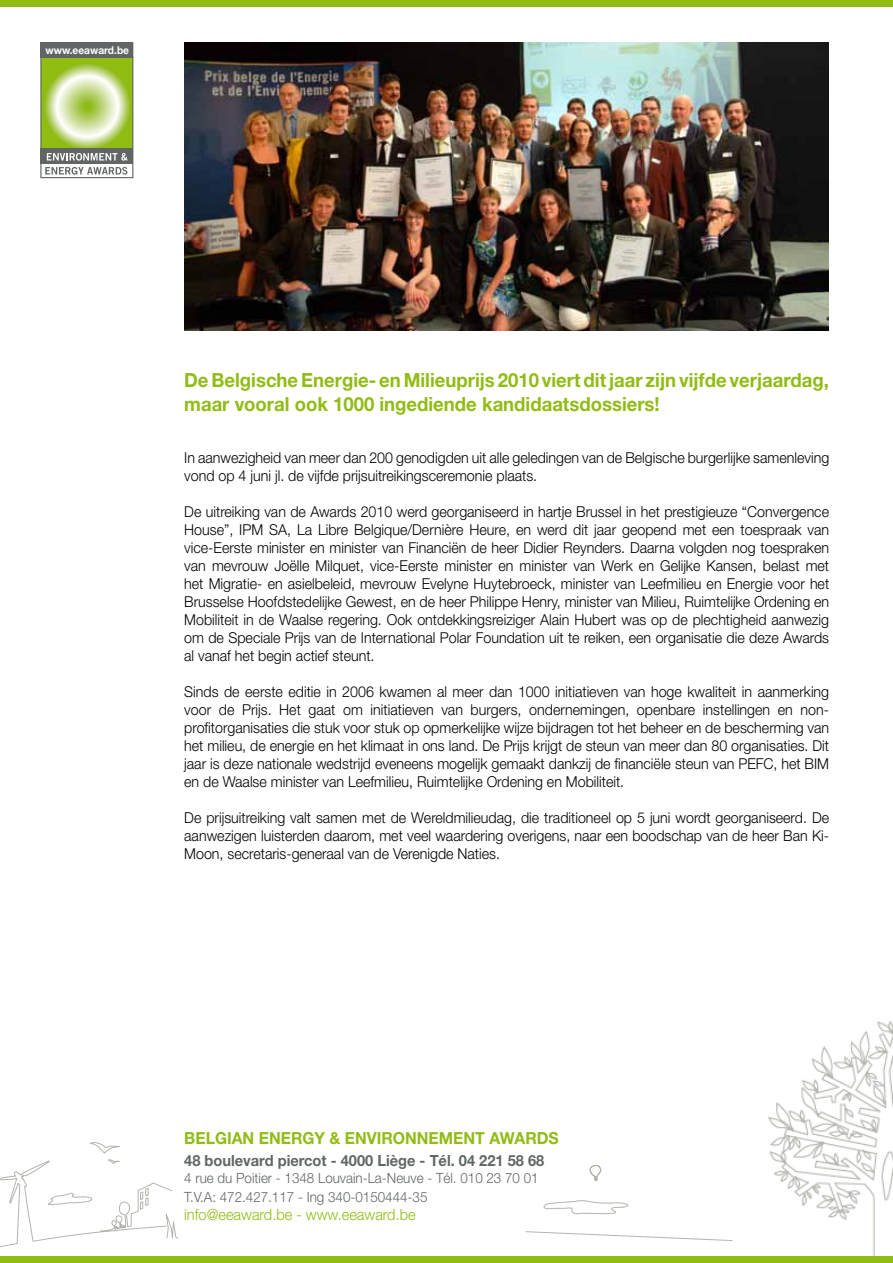
<style>
.page{position:relative;width:893px;height:1263px;background:#fff}
.page>*{position:absolute;margin:0;border:0;box-sizing:border-box;transform-origin:0 0}
.t1{font:700 19.5px/23.4px "Helvetica Neue";color:#91bc14;scale:.95 1}
.t2{font:700 16.65px "Helvetica Neue";color:#91bc14;scale:.95 1}
.t3{font:700 15.45px "Helvetica Neue";color:#616666;scale:.95 1}
.t4{font:300 15.45px "Helvetica Neue";color:#91bc14;scale:.95 1}
.t5{font:300 15px/18px "Helvetica Neue";color:#000;text-align:justify;scale:.95 1}
.t6{font:300 14.1px/18.5px "Helvetica Neue";color:#616666;scale:.95 1}
.t7{font:700 10.65px "Helvetica Neue";color:#fffefe;scale:.95 1}
</style>
<div class="page">
<img style="left:740px;top:1021px;width:153px;height:236px">
<svg style="left:0;top:1142px;width:733px;height:106px"></svg>
<svg style="left:40px;top:43px;width:93px;height:135px"></svg>
<div style="left:0;top:0;width:893px;height:6px;background:#91bc14"></div>
<div style="left:0;top:1257px;width:893px;height:6px;background:#91bc14"></div>
<img style="left:184px;top:43px;width:645px;height:287px">
<p class="t7" style="left:45px;top:44px;width:90px">www.eeaward.be</p>
<h1 class="t1" style="left:184px;top:368px;width:680px">De Belgische Energie- en Milieuprijs 2010 viert dit jaar zijn vijfde verjaardag, maar vooral ook 1000 ingediende kandidaatsdossiers!</h1>
<p class="t5" style="left:184px;top:449px;width:680px">In aanwezigheid van meer dan 200 genodigden uit alle geledingen van de Belgische burgerlijke samenleving vond op 4 juni jl. de vijfde prijsuitreikingsceremonie plaats.</p>
<p class="t5" style="left:184px;top:503px;width:680px">De uitreiking van de Awards 2010 werd georganiseerd in hartje Brussel in het prestigieuze “Convergence House”, IPM SA, La Libre Belgique/Dernière Heure, en werd dit jaar geopend met een toespraak van vice-Eerste minister en minister van Financiën de heer Didier Reynders. Daarna volgden nog toespraken van mevrouw Joëlle Milquet, vice-Eerste minister en minister van Werk en Gelijke Kansen, belast met het Migratie- en asielbeleid, mevrouw Evelyne Huytebroeck, minister van Leefmilieu en Energie voor het Brusselse Hoofdstedelijke Gewest, en de heer Philippe Henry, minister van Milieu, Ruimtelijke Ordening en Mobiliteit in de Waalse regering. Ook ontdekkingsreiziger Alain Hubert was op de plechtigheid aanwezig om de Speciale Prijs van de International Polar Foundation uit te reiken, een organisatie die deze Awards al vanaf het begin actief steunt.</p>
<p class="t5" style="left:184px;top:683px;width:680px">Sinds de eerste editie in 2006 kwamen al meer dan 1000 initiatieven van hoge kwaliteit in aanmerking voor de Prijs. Het gaat om initiatieven van burgers, ondernemingen, openbare instellingen en non&shy;profitorganisaties die stuk voor stuk op opmerkelijke wijze bijdragen tot het beheer en de bescherming van het milieu, de energie en het klimaat in ons land. De Prijs krijgt de steun van meer dan 80 organisaties. Dit jaar is deze nationale wedstrijd eveneens mogelijk gemaakt dankzij de financiële steun van PEFC, het BIM en de Waalse minister van Leefmilieu, Ruimtelijke Ordening en Mobiliteit.</p>
<p class="t5" style="left:184px;top:809px;width:680px">De prijsuitreiking valt samen met de Wereldmilieudag, die traditioneel op 5 juni wordt georganiseerd. De aanwezigen luisterden daarom, met veel waardering overigens, naar een boodschap van de heer Ban Ki-Moon, secretaris-generaal van de Verenigde Naties.</p>
<p class="t2" style="left:184px;top:1128px;width:396px">Belgian energy &amp; environnement awards</p>
<p class="t3" style="left:184px;top:1151px;width:380px">48 boulevard piercot - 4000 Liège - Tél. 04 221 58 68</p>
<p class="t6" style="left:184px;top:1168px;width:375px">4 rue du Poitier - 1348 Louvain-La-Neuve - Tél. 010 23 70 01<br>T.V.A: 472.427.117 - Ing 340-0150444-35</p>
<p class="t4" style="left:184px;top:1205px;width:245px">info@eeaward.be - www.eeaward.be</p>
</div>
